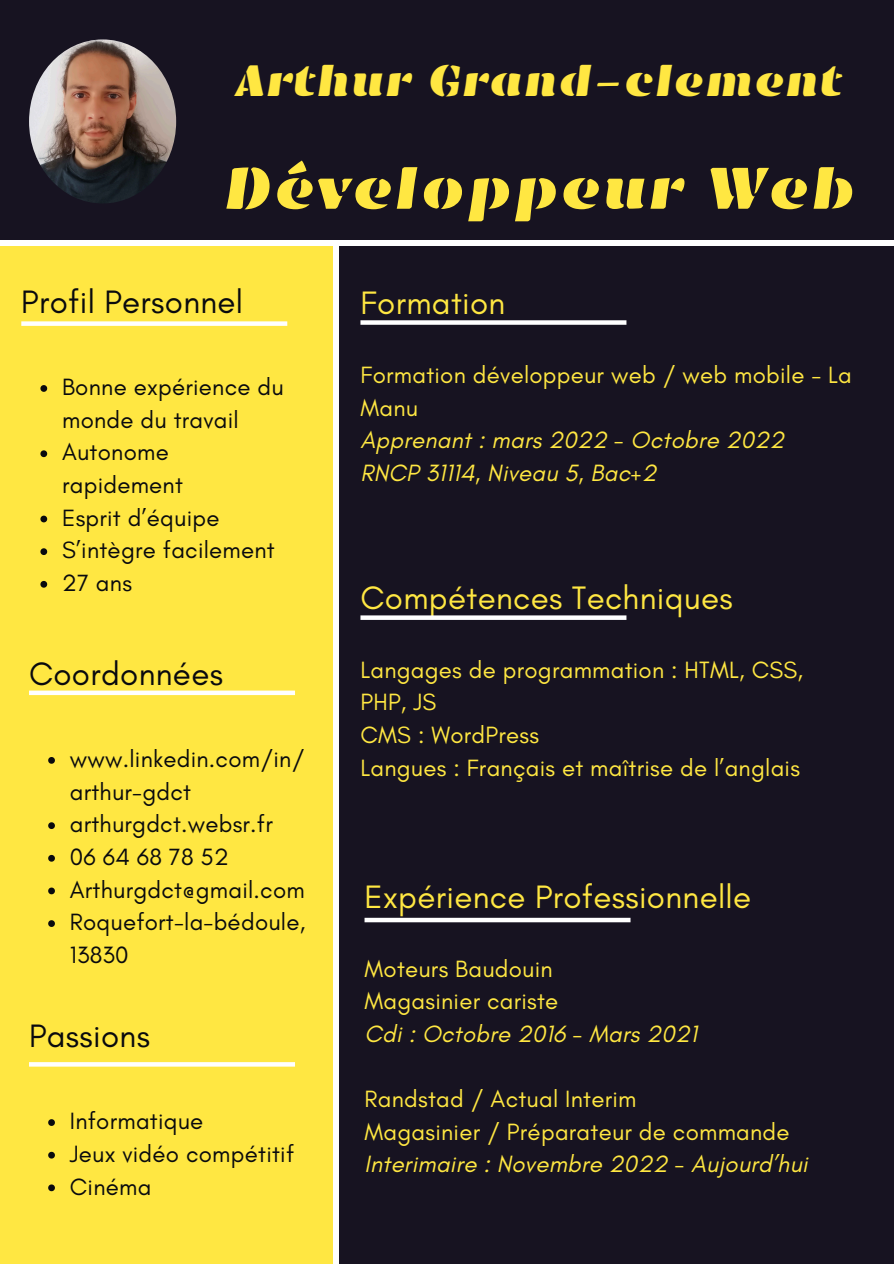
<style>
.page{position:relative;width:894px;height:1264px;background:#fff}
.page>*{position:absolute;margin:0;border:0;box-sizing:border-box;transform-origin:0 0}
.t1{font:61.5px "Emblema One";letter-spacing:.01em;color:#ffe742}
.t2{font:46.05px "Emblema One";color:#ffe742}
.t3{font:33px "Glacial Indifference";letter-spacing:.01em;color:#ffe742}
.t4{font:33px "Glacial Indifference";letter-spacing:.01em;color:#090a0e}
.t5{font:24px/32.7px "Glacial Indifference";letter-spacing:.01em;color:#090a0e}
.t6{font:24px/32.7px "Glacial Indifference";letter-spacing:.01em;color:#ffe742}
.t7{font:italic 24px "Glacial Indifference";letter-spacing:.01em;color:#ffe742}
</style>
<div class="page">
<div style="left:0;top:0;width:893px;height:1263px;background:#ffe742"></div>
<div style="left:0;top:0;width:893px;height:243px;background:#171321"></div>
<svg style="left:48px;top:757px;width:7px;height:6px"></svg>
<svg style="left:48px;top:822px;width:7px;height:7px"></svg>
<svg style="left:48px;top:855px;width:7px;height:6px"></svg>
<svg style="left:48px;top:887px;width:7px;height:7px"></svg>
<svg style="left:48px;top:920px;width:7px;height:7px"></svg>
<svg style="left:40px;top:385px;width:7px;height:7px"></svg>
<svg style="left:40px;top:450px;width:7px;height:7px"></svg>
<svg style="left:40px;top:515px;width:7px;height:7px"></svg>
<svg style="left:40px;top:548px;width:7px;height:7px"></svg>
<svg style="left:40px;top:581px;width:7px;height:6px"></svg>
<svg style="left:48px;top:1119px;width:7px;height:6px"></svg>
<svg style="left:48px;top:1151px;width:7px;height:7px"></svg>
<svg style="left:48px;top:1184px;width:7px;height:7px"></svg>
<div style="left:336px;top:233px;width:557px;height:1030px;background:#171321"></div>
<div style="left:364px;top:917px;width:266px;height:5px;background:#fff"></div>
<div style="left:360px;top:320px;width:266px;height:5px;background:#fff"></div>
<div style="left:29px;top:690px;width:266px;height:5px;background:#fff"></div>
<svg style="left:29px;top:1062px;width:266px;height:4px"></svg>
<div style="left:360px;top:615px;width:266px;height:5px;background:#fff"></div>
<div style="left:21px;top:321px;width:266px;height:5px;background:#fff"></div>
<img style="left:29px;top:39px;width:147px;height:164px;border-radius:50%">
<div style="left:333px;top:243px;width:6px;height:1020px;background:#fff"></div>
<div style="left:0;top:240px;width:893px;height:6px;background:#fff"></div>
<p class="t2" style="left:235px;top:53px;width:608px">Arthur Grand-clement</p>
<p class="t1" style="left:222px;top:152px;width:635px">Développeur Web</p>
<h3 class="t4" style="left:21px;top:282px;width:223px">Profil Personnel</h3>
<p class="t5" style="left:62px;top:370px;width:223px">Bonne expérience du monde du travail</p>
<p class="t5" style="left:62px;top:436px;width:122px">Autonome rapidement</p>
<p class="t5" style="left:62px;top:501px;width:159px">Esprit d’équipe</p>
<h3 class="t5" style="left:62px;top:533px;width:214px">S’intègre facilement</h3>
<p class="t5" style="left:62px;top:566px;width:71px">27 ans</p>
<h2 class="t4" style="left:29px;top:653px;width:195px">Coordonnées</h2>
<h1 class="t5" style="left:70px;top:742px;width:236px">www.linkedin.com/in/ arthur-gdct</h1>
<h3 class="t5" style="left:70px;top:807px;width:204px">arthurgdct.websr.fr</h3>
<p class="t5" style="left:70px;top:840px;width:160px">06 64 68 78 52</p>
<p class="t5" style="left:70px;top:873px;width:236px">Arthurgdct@gmail.com</p>
<p class="t5" style="left:70px;top:905px;width:237px">Roquefort-la-bédoule,<br>13830</p>
<p class="t4" style="left:29px;top:1015px;width:122px">Passions</p>
<p class="t5" style="left:70px;top:1104px;width:135px">Informatique</p>
<p class="t5" style="left:70px;top:1137px;width:226px">Jeux vidéo compétitif</p>
<p class="t5" style="left:70px;top:1169px;width:83px">Cinéma</p>
<p class="t3" style="left:360px;top:283px;width:146px">Formation</p>
<h3 class="t6" style="left:360px;top:358px;width:493px">Formation développeur web / web mobile - La<br>Manu</h3>
<p class="t7" style="left:360px;top:425px;width:425px">Apprenant : mars 2022 - Octobre 2022</p>
<p class="t7" style="left:360px;top:458px;width:297px">RNCP 31114, Niveau 5, Bac+2</p>
<p class="t3" style="left:360px;top:577px;width:373px">Compétences Techniques</p>
<p class="t6" style="left:360px;top:653px;width:444px">Langages de programmation : HTML, CSS,<br>PHP, JS</p>
<h3 class="t6" style="left:360px;top:718px;width:180px">CMS : WordPress</h3>
<p class="t6" style="left:360px;top:751px;width:441px">Langues : Français et maîtrise de l’anglais</p>
<p class="t3" style="left:364px;top:876px;width:388px">Expérience Professionnelle</p>
<p class="t6" style="left:364px;top:951px;width:189px">Moteurs Baudouin</p>
<p class="t6" style="left:364px;top:984px;width:195px">Magasinier cariste</p>
<h3 class="t7" style="left:364px;top:1019px;width:334px">Cdi : Octobre 2016 - Mars 2021</h3>
<p class="t6" style="left:364px;top:1082px;width:273px">Randstad / Actual Interim</p>
<p class="t6" style="left:364px;top:1114px;width:426px">Magasinier / Préparateur de commande</p>
<p class="t7" style="left:364px;top:1149px;width:444px">Interimaire : Novembre 2022 - Aujourd’hui</p>
</div>
